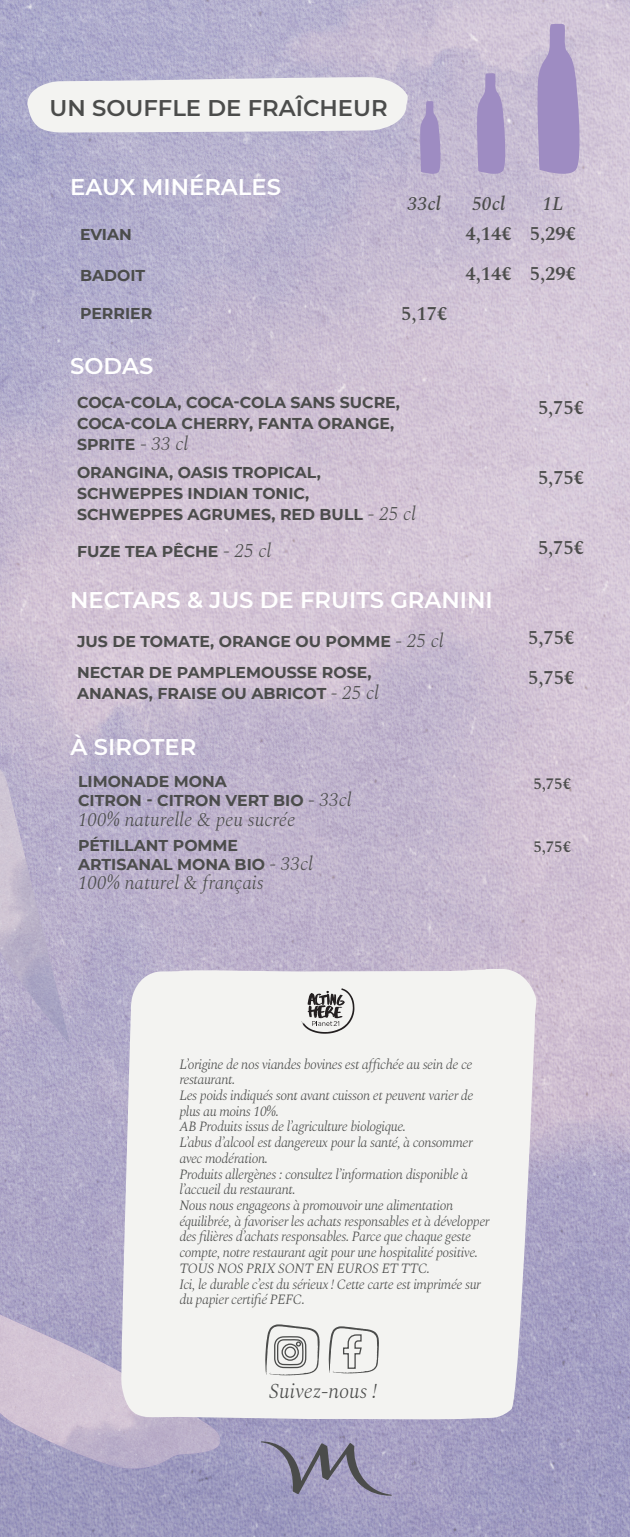
<style>
.page{position:relative;width:630px;height:1537px;background:#fff}
.page>*{position:absolute;margin:0;border:0;box-sizing:border-box;transform-origin:0 0}
.t1{font:600 22.6px "Montserrat";color:#fff}
.t2{font:600 22.6px "Montserrat";color:#4b4c4b}
.t3{font:italic 300 21px "Spectral";letter-spacing:-.005em;color:#4b4c4b}
.t4{font:600 19.2px "Spectral";color:#4b4c4b}
.t5{font:italic 300 19.2px "Spectral";color:#4b4c4b}
.t6{font:italic 500 19.2px "Spectral";color:#4b4c4b}
.t7{font:700 15.8px/21px "Montserrat";color:#4b4c4b}
.t8{font:600 15.8px "Spectral";color:#4b4c4b}
.t9{font:italic 300 14px/15.8px "Spectral";letter-spacing:-.03em;color:#4b4c4b}
.s1{font-family:"Spectral";font-weight:300;font-style:italic;font-size:19.2px}
</style>
<div class="page">
<img style="left:0;top:1px;width:629px;height:1535px">
<svg style="left:27px;top:77px;width:381px;height:55px"></svg>
<img style="left:0;top:769px;width:70px;height:275px">
<svg style="left:0;top:1300px;width:120px;height:14px;background:#a9a3c4"></svg>
<img style="left:0;top:1314px;width:221px;height:156px">
<div style="left:120px;top:969px;width:416px;height:450px;background:#f3f3f1"></div>
<svg style="left:535px;top:22px;width:47px;height:157px;background:#ad9dc8"></svg>
<svg style="left:475px;top:72px;width:32px;height:106px;background:#ab9cc7"></svg>
<svg style="left:419px;top:100px;width:23px;height:77px;background:#aa9bc7"></svg>
<svg style="left:261px;top:1441px;width:130px;height:54px;background:#938fab"></svg>
<svg style="left:265px;top:1324px;width:55px;height:51px"></svg>
<svg style="left:328px;top:1326px;width:51px;height:47px"></svg>
<svg style="left:301px;top:988px;width:53px;height:45px"></svg>
<h1 class="t2" style="left:49px;top:92px;width:339px">UN SOUFFLE DE FRAÎCHEUR</h1>
<h1 class="t1" style="left:70px;top:171px;width:212px">EAUX MINÉRALES</h1>
<h3 class="t6" style="left:407px;top:189px;width:35px">33cl</h3>
<h3 class="t6" style="left:472px;top:189px;width:35px">50cl</h3>
<h3 class="t6" style="left:542px;top:189px;width:23px">1L</h3>
<p class="t7" style="left:80px;top:223px;width:53px">EVIAN</p>
<h3 class="t4" style="left:465px;top:219px;width:112px">4,14€ 5,29€</h3>
<p class="t7" style="left:80px;top:264px;width:67px">BADOIT</p>
<h3 class="t4" style="left:465px;top:260px;width:112px">4,14€ 5,29€</h3>
<p class="t7" style="left:80px;top:302px;width:74px">PERRIER</p>
<h3 class="t4" style="left:401px;top:299px;width:48px">5,17€</h3>
<h1 class="t1" style="left:70px;top:350px;width:85px">SODAS</h1>
<p class="t7" style="left:77px;top:391px;width:324px">COCA-COLA, COCA-COLA SANS SUCRE,<br>COCA-COLA CHERRY, FANTA ORANGE,<br>SPRITE <span class="s1">- 33 cl</span></p>
<h3 class="t4" style="left:537px;top:393px;width:48px">5,75€</h3>
<p class="t7" style="left:77px;top:461px;width:340px">ORANGINA, OASIS TROPICAL,<br>SCHWEPPES INDIAN TONIC,<br>SCHWEPPES AGRUMES, RED BULL <span class="s1">- 25 cl</span></p>
<h3 class="t4" style="left:537px;top:463px;width:48px">5,75€</h3>
<p class="t7" style="left:77px;top:540px;width:196px">FUZE TEA PÊCHE <span class="s1">- 25 cl</span></p>
<h3 class="t4" style="left:537px;top:533px;width:48px">5,75€</h3>
<h1 class="t1" style="left:70px;top:584px;width:424px">NECTARS &amp; JUS DE FRUITS GRANINI</h1>
<p class="t7" style="left:77px;top:630px;width:368px">JUS DE TOMATE, ORANGE OU POMME <span class="s1">- 25 cl</span></p>
<h3 class="t4" style="left:528px;top:623px;width:48px">5,75€</h3>
<p class="t7" style="left:77px;top:661px;width:303px">NECTAR DE PAMPLEMOUSSE ROSE,<br>ANANAS, FRAISE OU ABRICOT <span class="s1">- 25 cl</span></p>
<h3 class="t4" style="left:528px;top:663px;width:48px">5,75€</h3>
<h1 class="t1" style="left:71px;top:731px;width:127px">À SIROTER</h1>
<p class="t7" style="left:78px;top:771px;width:275px;line-height:19.2px">LIMONADE MONA<br>CITRON - CITRON VERT BIO <span class="s1">- 33cl</span></p>
<h3 class="t5" style="left:78px;top:805px;width:218px">100% naturelle &amp; peu sucrée</h3>
<p class="t7" style="left:78px;top:834px;width:236px;line-height:19.2px">PÉTILLANT POMME<br>ARTISANAL MONA BIO <span class="s1">- 33cl</span></p>
<h3 class="t5" style="left:78px;top:868px;width:187px">100% naturel &amp; français</h3>
<p class="t8" style="left:533px;top:772px;width:39px">5,75€</p>
<p class="t8" style="left:533px;top:835px;width:39px">5,75€</p>
<p class="t9" style="left:179px;top:1055px;width:311px">L’origine de nos viandes bovines est affichée au sein de ce restaurant.<br>Les poids indiqués sont avant cuisson et peuvent varier de plus au moins 10%.<br>AB Produits issus de l’agriculture biologique.<br>L’abus d’alcool est dangereux pour la santé, à consommer avec modération.<br>Produits allergènes : consultez l’information disponible à l’accueil du restaurant.<br>Nous nous engageons à promouvoir une alimentation équilibrée, à favoriser les achats responsables et à développer des filières d’achats responsables. Parce que chaque geste compte, notre restaurant agit pour une hospitalité positive.<br>TOUS NOS PRIX SONT EN EUROS ET TTC.<br>Ici, le durable c’est du sérieux ! Cette carte est imprimée sur du papier certifié PEFC.</p>
<h2 class="t3" style="left:269px;top:1375px;width:110px">Suivez-nous !</h2>
</div>
